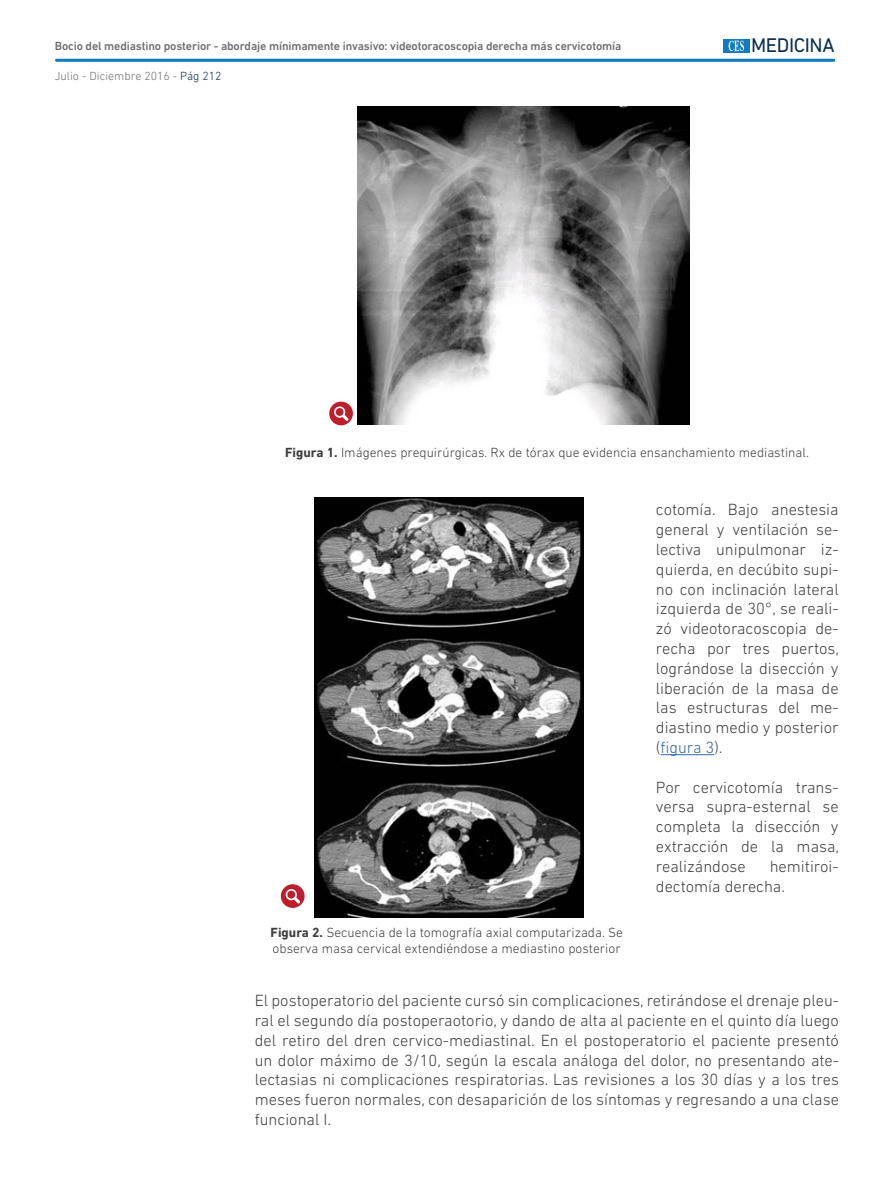
<style>
.page{position:relative;width:893px;height:1191px;background:#fff}
.page>*{position:absolute;margin:0;border:0;box-sizing:border-box;transform-origin:0 0}
.t1{font:20.1px "DIN Next LT Pro";letter-spacing:-.02em;color:#092f4f}
.Body{font:300 16.5px/19.8px "DIN Next LT Pro";color:#3e3e3f;text-align:justify}
.Body-2{font:300 13.5px/16.2px "DIN Next LT Pro";color:#3e3e3f}
.t2{font:500 12px "DIN Next LT Pro";letter-spacing:-.01em;color:#6c6d70}
.t3{font:300 12px "DIN Next LT Pro";color:#6c6d70}
.s1{color:#092f4f}
.s2{font-weight:700}
.s3{color:#3667a4}
</style>
<div class="page">
<hr style="left:56px;top:59px;width:778px;height:3px;background:#107bc1">
<svg style="left:724px;top:39px;width:26px;height:13px"></svg>
<svg style="left:729px;top:41px;width:15px;height:10px"></svg>
<div style="left:329px;top:401px;width:24px;height:24px;background:#be1d2c;border-radius:50%"></div>
<svg style="left:334px;top:406px;width:15px;height:15px"></svg>
<hr style="left:660px;top:754px;width:54px;height:1px;background:#3667a4">
<img style="left:357px;top:106px;width:333px;height:318px">
<img style="left:315px;top:497px;width:269px;height:420px">
<div style="left:281px;top:884px;width:24px;height:24px;background:#be1d2c;border-radius:50%"></div>
<svg style="left:285px;top:889px;width:15px;height:14px"></svg>
<p class="t2" style="left:55px;top:39px;width:568px">Bocio del mediastino posterior - abordaje mínimamente invasivo: videotoracoscopia derecha más cervicotomía</p>
<p class="t1" style="left:751px;top:34px;width:85px">MEDICINA</p>
<p class="t3" style="left:55px;top:69px;width:168px">Julio - Diciembre 2016 - <span class="s1">Pág 212</span></p>
<p class="Body-2" style="left:285px;top:444px;width:525px"><span class="s2">Figura 1.</span> Imágenes prequirúrgicas. Rx de tórax que evidencia ensanchamiento mediastinal.</p>
<p class="Body" style="left:656px;top:499px;width:185px">cotomía. Bajo anestesia general y ventilación se&shy;lectiva unipulmonar iz&shy;quierda, en decúbito supi&shy;no con inclinación lateral izquierda de 30°, se reali&shy;zó videotoracoscopia de&shy;recha por tres puertos, lográndose la disección y liberación de la masa de las estructuras del me&shy;diastino medio y posterior (<span class="s3">figura 3</span>).</p>
<p class="Body" style="left:656px;top:777px;width:185px">Por cervicotomía trans&shy;versa supra-esternal se completa la disección y extracción de la masa, realizándose</p>
<p class="Body" style="left:656px;top:856px;width:184px;text-indent:114px">hemitiroi&shy;dectomía derecha.</p>
<p class="Body-2" style="left:270px;top:924px;width:354px"><span class="s2">Figura 2.</span> Secuencia de la tomografía axial computarizada. Se observa masa cervical extendiéndose a mediastino posterior</p>
<p class="Body" style="left:255px;top:990px;width:586px">El postoperatorio del paciente cursó sin complicaciones, retirándose el drenaje pleu&shy;ral el segundo día postoperaotorio, y dando de alta al paciente en el quinto día luego del retiro del dren cervico-mediastinal. En el postoperatorio el paciente presentó un dolor máximo de 3/10, según la escala análoga del dolor, no presentando ate&shy;lectasias ni complicaciones respiratorias. Las revisiones a los 30 días y a los tres meses fueron normales, con desaparición de los síntomas y regresando a una clase funcional I.</p>
</div>
